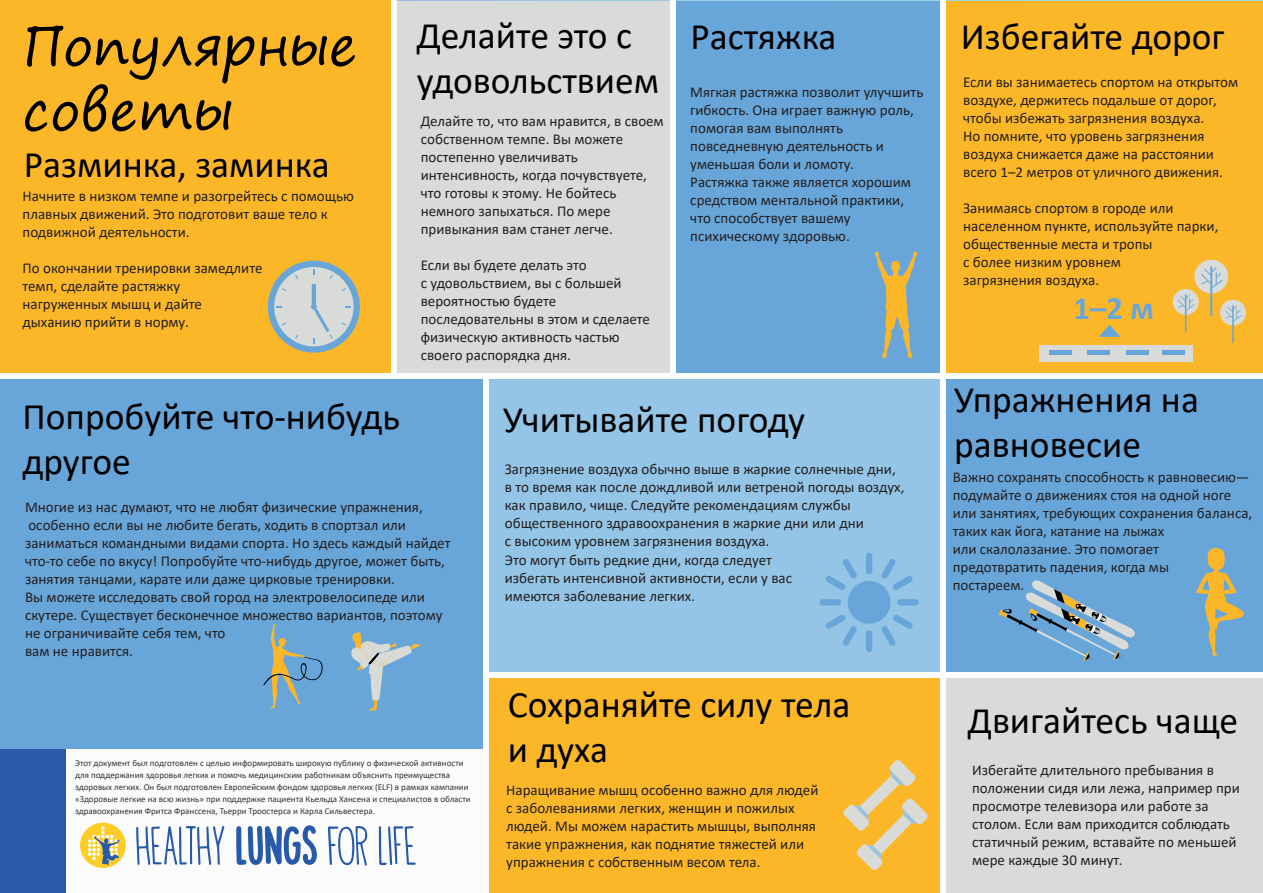
<style>
.page{position:relative;width:1263px;height:893px;background:#fff}
.page>*{position:absolute;margin:0;border:0;box-sizing:border-box;transform-origin:0 0}
.t1{font:54px/64.8px "Segoe Print";color:#000001}
.t2{font:37.5px/45px "Calibri";color:#000001}
.t3{font:700 32.7px "Calibri";color:#68a6d9}
.t4{font:15px/18px "Calibri";color:#231f20}
.t5{font:9px/12px "Calibri";color:#303435}
</style>
<div class="page">
<div style="left:59px;top:748px;width:424px;height:145px;background:#fbfbfc"></div>
<div style="left:0;top:748px;width:66px;height:145px;background:#2a5ba8"></div>
<svg style="left:136px;top:826px;width:88px;height:39px"></svg>
<svg style="left:236px;top:825px;width:81px;height:40px"></svg>
<svg style="left:379px;top:826px;width:37px;height:39px"></svg>
<svg style="left:328px;top:826px;width:39px;height:39px"></svg>
<div style="left:80px;top:822px;width:46px;height:46px;background:#fecc27;border-radius:50%"></div>
<svg style="left:88px;top:826px;width:31px;height:39px"></svg>
<div style="left:0;top:376px;width:489px;height:373px;background:#68a6d9"></div>
<div style="left:0;top:1px;width:391px;height:376px;background:#fcb729"></div>
<div style="left:394px;top:1px;width:278px;height:378px;background:#d8dbd7"></div>
<div style="left:672px;top:1px;width:271px;height:378px;background:#68a6d9"></div>
<div style="left:943px;top:377px;width:320px;height:298px;background:#68a6d9"></div>
<div style="left:943px;top:675px;width:320px;height:218px;background:#d8dbd7"></div>
<div style="left:486px;top:675px;width:457px;height:218px;background:#fcb729"></div>
<div style="left:943px;top:1px;width:320px;height:376px;background:#fcb729"></div>
<div style="left:483px;top:378px;width:460px;height:297px;background:#94c5e6"></div>
<div style="left:670px;top:0;width:5px;height:379px;background:#fcfefe"></div>
<div style="left:940px;top:0;width:5px;height:893px;background:#fcfefe"></div>
<div style="left:483px;top:379px;width:5px;height:514px;background:#fcfefe"></div>
<div style="left:391px;top:0;width:5px;height:379px;background:#fcfefe"></div>
<div style="left:0;top:373px;width:1263px;height:6px;background:#fcfefe"></div>
<div style="left:487px;top:672px;width:776px;height:6px;background:#fcfefe"></div>
<div style="left:1039px;top:345px;width:153px;height:17px;background:#d8dbd7"></div>
<div style="left:1049px;top:350px;width:23px;height:5px;background:#68a6d9"></div>
<div style="left:1087px;top:350px;width:22px;height:5px;background:#68a6d9"></div>
<div style="left:1126px;top:350px;width:22px;height:5px;background:#68a6d9"></div>
<div style="left:1162px;top:350px;width:23px;height:5px;background:#68a6d9"></div>
<svg style="left:1098px;top:325px;width:22px;height:12px"></svg>
<div style="left:1194px;top:260px;width:34px;height:33px;background:#d8dbd7;border-radius:50%"></div>
<svg style="left:1220px;top:300px;width:26px;height:26px"></svg>
<svg style="left:1201px;top:267px;width:41px;height:76px"></svg>
<div style="left:1173px;top:289px;width:25px;height:26px;background:#d8dbd7;border-radius:50%"></div>
<svg style="left:1178px;top:294px;width:16px;height:38px"></svg>
<svg style="left:843px;top:760px;width:85px;height:110px"></svg>
<div style="left:848px;top:581px;width:42px;height:43px;background:#68a6d9;border-radius:50%"></div>
<div style="left:866px;top:553px;width:6px;height:21px;background:#68a6d9;border-radius:3px"></div>
<div style="left:866px;top:630px;width:6px;height:22px;background:#68a6d9;border-radius:3px"></div>
<div style="left:897px;top:599px;width:22px;height:6px;background:#68a6d9;border-radius:3px"></div>
<div style="left:819px;top:599px;width:22px;height:6px;background:#68a6d9;border-radius:3px"></div>
<svg style="left:825px;top:559px;width:32px;height:31px"></svg>
<svg style="left:881px;top:614px;width:32px;height:32px"></svg>
<svg style="left:881px;top:559px;width:32px;height:31px"></svg>
<svg style="left:825px;top:614px;width:32px;height:32px"></svg>
<svg style="left:1196px;top:548px;width:48px;height:108px"></svg>
<div style="left:268px;top:261px;width:92px;height:92px;background:#68a6d9;border-radius:50%"></div>
<div style="left:274px;top:267px;width:79px;height:79px;background:#d8dbd7;border-radius:50%"></div>
<svg style="left:311px;top:270px;width:22px;height:74px"></svg>
<svg style="left:999px;top:580px;width:136px;height:81px"></svg>
<svg style="left:351px;top:632px;width:70px;height:79px"></svg>
<svg style="left:263px;top:624px;width:60px;height:84px"></svg>
<svg style="left:875px;top:251px;width:42px;height:107px"></svg>
<h1 class="t1" style="left:23px;top:12px;width:336px">Популярные советы</h1>
<h2 class="t2" style="left:24px;top:141px;width:307px">Разминка, заминка</h2>
<p class="t4" style="left:23px;top:187px;width:333px">Начните в низком темпе и разогрейтесь с помощью плавных движений. Это подготовит ваше тело к подвижной деятельности.</p>
<p class="t4" style="left:23px;top:259px;width:241px">По окончании тренировки замедлите темп, сделайте растяжку нагруженных мышц и дайте дыханию прийти в норму.</p>
<h2 class="t2" style="left:417px;top:12px;width:244px">Делайте это с удовольствием</h2>
<p class="t4" style="left:421px;top:112px;width:244px">Делайте то, что вам нравится, в своем собственном темпе. Вы можете постепенно увеличивать интенсивность, когда почувствуете, что готовы к этому. Не бойтесь немного запыхаться. По мере привыкания вам станет легче.</p>
<p class="t4" style="left:421px;top:256px;width:231px">Если вы будете делать это<br>с удовольствием, вы с большей вероятностью будете последовательны в этом и сделаете физическую активность частью своего распорядка дня.</p>
<h2 class="t2" style="left:690px;top:13px;width:148px">Растяжка</h2>
<h2 class="t2" style="left:961px;top:13px;width:265px">Избегайте дорог</h2>
<p class="t4" style="left:690px;top:83px;width:235px">Мягкая растяжка позволит улучшить гибкость. Она играет важную роль, помогая вам выполнять повседневную деятельность и уменьшая боли и ломоту.<br>Растяжка также является хорошим средством ментальной практики, что способствует вашему психическому здоровью.</p>
<p class="t4" style="left:963px;top:72px;width:277px">Если вы занимаетесь спортом на открытом воздухе, держитесь подальше от дорог, чтобы избежать загрязнения воздуха.<br>Но помните, что уровень загрязнения воздуха снижается даже на расстоянии всего 1–2 метров от уличного движения.</p>
<p class="t4" style="left:963px;top:198px;width:257px">Занимаясь спортом в городе или населенном пункте, используйте парки, общественные места и тропы<br>с более низким уровнем<br>загрязнения воздуха.</p>
<h3 class="t3" style="left:1073px;top:285px;width:82px">1–2 м</h3>
<h2 class="t2" style="left:23px;top:393px;width:379px">Попробуйте что-нибудь другое</h2>
<p class="t4" style="left:25px;top:498px;width:427px">Многие из нас думают, что не любят физические упражнения, особенно если вы не любите бегать, ходить в спортзал или заниматься командными видами спорта. Но здесь каждый найдет что-то себе по вкусу! Попробуйте что-нибудь другое, может быть, занятия танцами, карате или даже цирковые тренировки.<br>Вы можете исследовать свой город на электровелосипеде или скутере. Существует бесконечное множество вариантов, поэтому не ограничивайте себя тем, что<br>вам не нравится.</p>
<p class="t5" style="left:75px;top:757px;width:397px">Этот документ был подготовлен с целью информировать широкую публику о физической активности для поддержания здоровья легких и помочь медицинским работникам объяснить преимущества здоровых легких. Он был подготовлен Европейским фондом здоровья легких (ELF) в рамках кампании «Здоровые легкие на всю жизнь» при поддержке пациента Кьельда Хансена и специалистов в области здравоохранения Фритса Франссена, Тьерри Троостерса и Карла Сильвестера.</p>
<h2 class="t2" style="left:503px;top:396px;width:304px">Учитывайте погоду</h2>
<p class="t4" style="left:505px;top:460px;width:401px">Загрязнение воздуха обычно выше в жаркие солнечные дни, в то время как после дождливой или ветреной погоды воздух, как правило, чище. Следуйте рекомендациям службы общественного здравоохранения в жаркие дни или дни<br>с высоким уровнем загрязнения воздуха.<br>Это могут быть редкие дни, когда следует<br>избегать интенсивной активности, если у вас<br>имеются заболевание легких.</p>
<h2 class="t2" style="left:508px;top:681px;width:344px">Сохраняйте силу тела и духа</h2>
<p class="t4" style="left:506px;top:780px;width:314px">Наращивание мышц особенно важно для людей с заболеваниями легких, женщин и пожилых людей. Мы можем нарастить мышцы, выполняя такие упражнения, как поднятие тяжестей или упражнения с собственным весом тела.</p>
<h2 class="t2" style="left:954px;top:376px;width:246px">Упражнения на равновесие</h2>
<p class="t4" style="left:953px;top:468px;width:301px">Важно сохранять способность к равновесию— подумайте о движениях стоя на одной ноге или занятиях, требующих сохранения баланса, таких как йога, катание на лыжах<br>или скалолазание. Это помогает предотвратить падения, когда мы<br>постареем.</p>
<h2 class="t2" style="left:968px;top:697px;width:272px">Двигайтесь чаще</h2>
<p class="t4" style="left:972px;top:761px;width:269px">Избегайте длительного пребывания в положении сидя или лежа, например при просмотре телевизора или работе за столом. Если вам приходится соблюдать статичный режим, вставайте по меньшей мере каждые 30 минут.</p>
</div>
